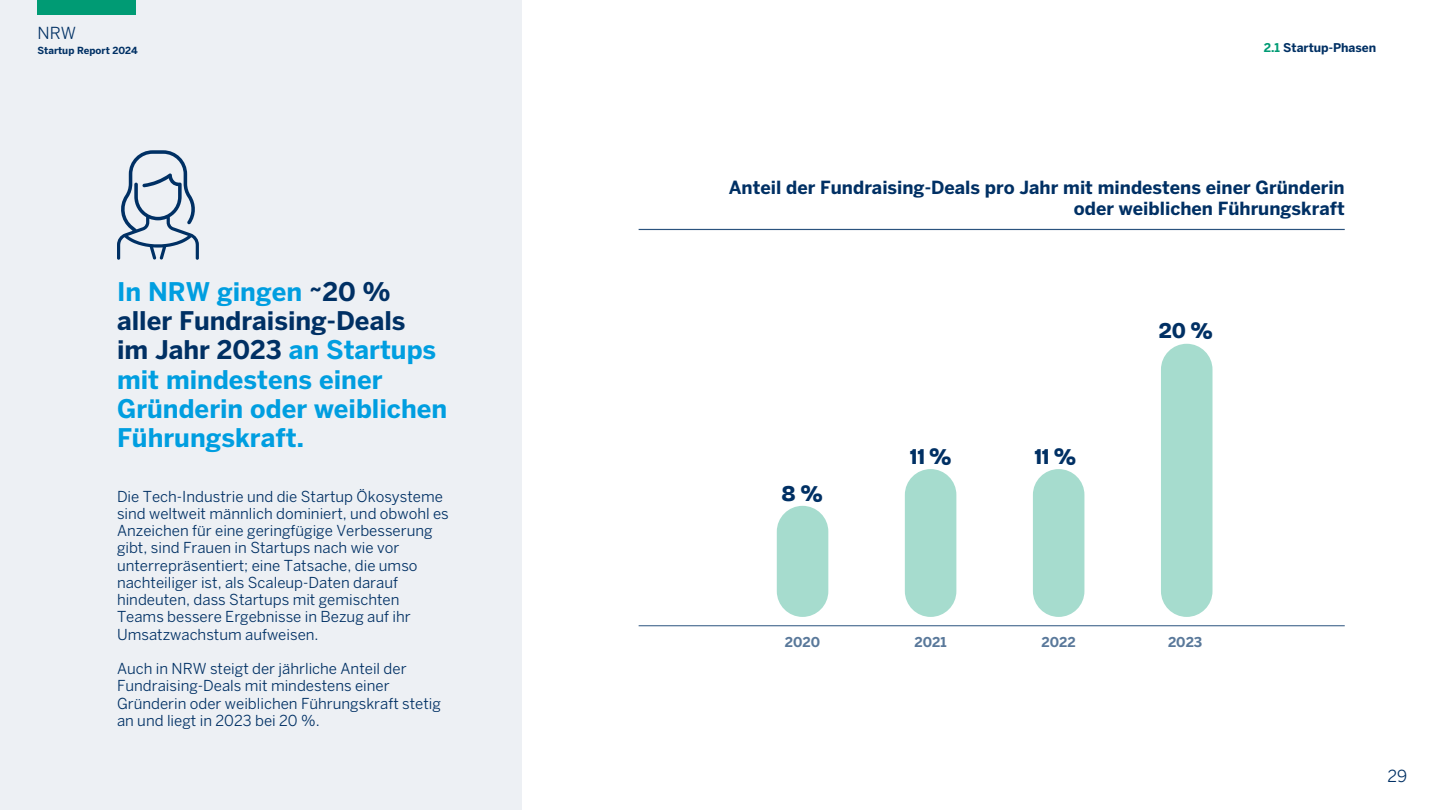
<style>
.page{position:relative;width:1440px;height:810px;background:#fff}
.page>*{position:absolute;margin:0;border:0;box-sizing:border-box;transform-origin:0 0}
.t1{font:700 25.5px/29.2px "Benton Sans";color:#009ee0}
.t2{font:800 condensed 22.5px "Bricolage Grotesque 48 pt";color:#003064}
.t3{font:700 18px/21px "Benton Sans";color:#003064;text-align:right}
.t4{font:16.5px "Benton Sans";color:#003064}
.t5{font:15px/17.2px "Benton Sans";color:#003064}
.t6{font:700 13.5px "Benton Sans";color:#59789a}
.t7{font:700 12px "Benton Sans";color:#003064}
.t8{font:700 9.75px "Benton Sans";color:#003064}
.s1{color:#003064}
.s2{color:#009b74}
</style>
<div class="page">
<hr style="left:639px;top:625px;width:706px;height:1px;background:#2b537e">
<hr style="left:639px;top:229px;width:706px;height:1px;background:#2b537e">
<div style="left:0;top:0;width:522px;height:810px;background:#edf0f4"></div>
<div style="left:38px;top:0;width:98px;height:15px;background:#009b74"></div>
<div style="left:777px;top:506px;width:51px;height:111px;background:#a6dcce;border-radius:26px"></div>
<div style="left:905px;top:469px;width:51px;height:148px;background:#a6dcce;border-radius:26px"></div>
<div style="left:1033px;top:469px;width:51px;height:148px;background:#a6dcce;border-radius:26px"></div>
<div style="left:1161px;top:344px;width:52px;height:273px;background:#a6dcce;border-radius:26px"></div>
<svg style="left:117px;top:150px;width:82px;height:110px"></svg>
<p class="t4" style="left:38px;top:23px;width:40px">NRW</p>
<p class="t8" style="left:38px;top:45px;width:102px">Startup Report 2024</p>
<p class="t1" style="left:117px;top:277px;width:332px">In NRW gingen <span class="s1">~20 % aller Fundraising-Deals<br>im Jahr 2023</span> an Startups mit mindestens einer<br>Gründerin oder weiblichen<br>Führungskraft.</p>
<p class="t5" style="left:117px;top:487px;width:333px">Die Tech-Industrie und die Startup Ökosysteme sind weltweit männlich dominiert, und obwohl es Anzeichen für eine geringfügige Verbesserung gibt, sind Frauen in Startups nach wie vor unterrepräsentiert; eine Tatsache, die umso nachteiliger ist, als Scaleup-Daten darauf hindeuten, dass Startups mit gemischten Teams bessere Ergebnisse in Bezug auf ihr Umsatzwachstum aufweisen.</p>
<p class="t5" style="left:117px;top:660px;width:326px">Auch in NRW steigt der jährliche Anteil der Fundraising-Deals mit mindestens einer Gründerin oder weiblichen Führungskraft stetig an und liegt in 2023 bei 20 %.</p>
<p class="t7" style="left:1264px;top:41px;width:114px"><span class="s2">2.1</span> Startup-Phasen</p>
<p class="t3" style="left:729px;top:177px;width:617px">Anteil der Fundraising-Deals pro Jahr mit mindestens einer Gründerin oder weiblichen Führungskraft</p>
<p class="t2" style="left:782px;top:479px;width:42px">8 %</p>
<p class="t2" style="left:910px;top:441px;width:43px">11 %</p>
<p class="t2" style="left:1034px;top:441px;width:43px">11 %</p>
<p class="t2" style="left:1159px;top:315px;width:55px">20 %</p>
<p class="t6" style="left:785px;top:634px;width:37px">2020</p>
<p class="t6" style="left:915px;top:634px;width:34px">2021</p>
<p class="t6" style="left:1042px;top:634px;width:36px">2022</p>
<p class="t6" style="left:1168px;top:634px;width:36px">2023</p>
<p class="t4" style="left:1387px;top:766px;width:21px">29</p>
</div>
